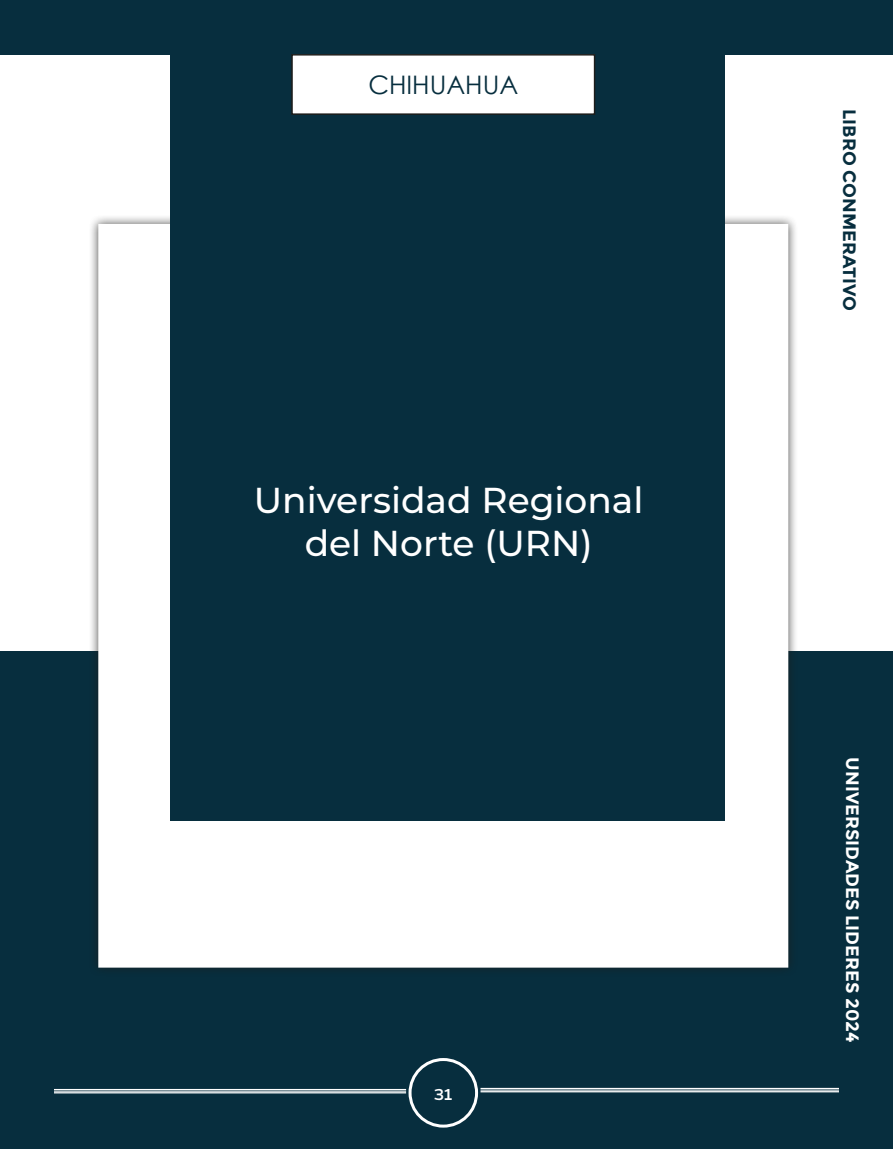
<style>
.page{position:relative;width:893px;height:1149px;background:#fff}
.page>*{position:absolute;margin:0;border:0;box-sizing:border-box;transform-origin:0 0}
.t1{font:500 36px/43.2px "Montserrat";color:#fff;text-align:center}
.t2{font:25.5px "Century Gothic";color:#072e3e}
.t3{font:700 18px "Montserrat";color:#fff}
.t4{font:700 18px "Montserrat";color:#072e3e}
.t5{font:500 18px "Gentona";color:#fff}
</style>
<div class="page">
<div style="left:0;top:651px;width:893px;height:497px;background:#072e3e"></div>
<div style="left:88px;top:214px;width:710px;height:762px;background:#1d1d1b;opacity:.75"></div>
<div style="left:103px;top:228px;width:681px;height:734px;background:#fff"></div>
<div style="left:98px;top:224px;width:690px;height:743px;border:9px solid #fff"></div>
<hr style="left:54px;top:1088px;width:352px;height:1px;background:#fff">
<hr style="left:54px;top:1090px;width:352px;height:1px;background:#fff">
<hr style="left:54px;top:1091px;width:352px;height:2px;background:#fff">
<hr style="left:480px;top:1087px;width:359px;height:1px;background:#fff">
<hr style="left:480px;top:1089px;width:359px;height:1px;background:#fff">
<hr style="left:480px;top:1090px;width:359px;height:1px;background:#fff">
<div style="left:409px;top:1057px;width:69px;height:70px;border:3px solid #fff;border-radius:50%"></div>
<div style="left:0;top:0;width:893px;height:54px;background:#072e3e"></div>
<div style="left:170px;top:11px;width:555px;height:810px;background:#072e3e"></div>
<div style="left:292px;top:55px;width:303px;height:59px;background:#fff"></div>
<div style="left:291px;top:54px;width:304px;height:61px;border:2px solid #1d1d1b"></div>
<p class="t2" style="left:368px;top:67px;width:151px">CHIHUAHUA</p>
<p class="t1" style="left:254px;top:477px;width:391px">Universidad Regional del Norte (URN)</p>
<p class="t5" style="left:434px;top:1083px;width:20px">31</p>
<p class="t4" style="left:860px;top:109px;width:203px;rotate:90deg">LIBRO CONMERATIVO</p>
<p class="t3" style="left:863px;top:757px;width:287px;rotate:90deg">UNIVERSIDADES LIDERES 2024</p>
</div>
